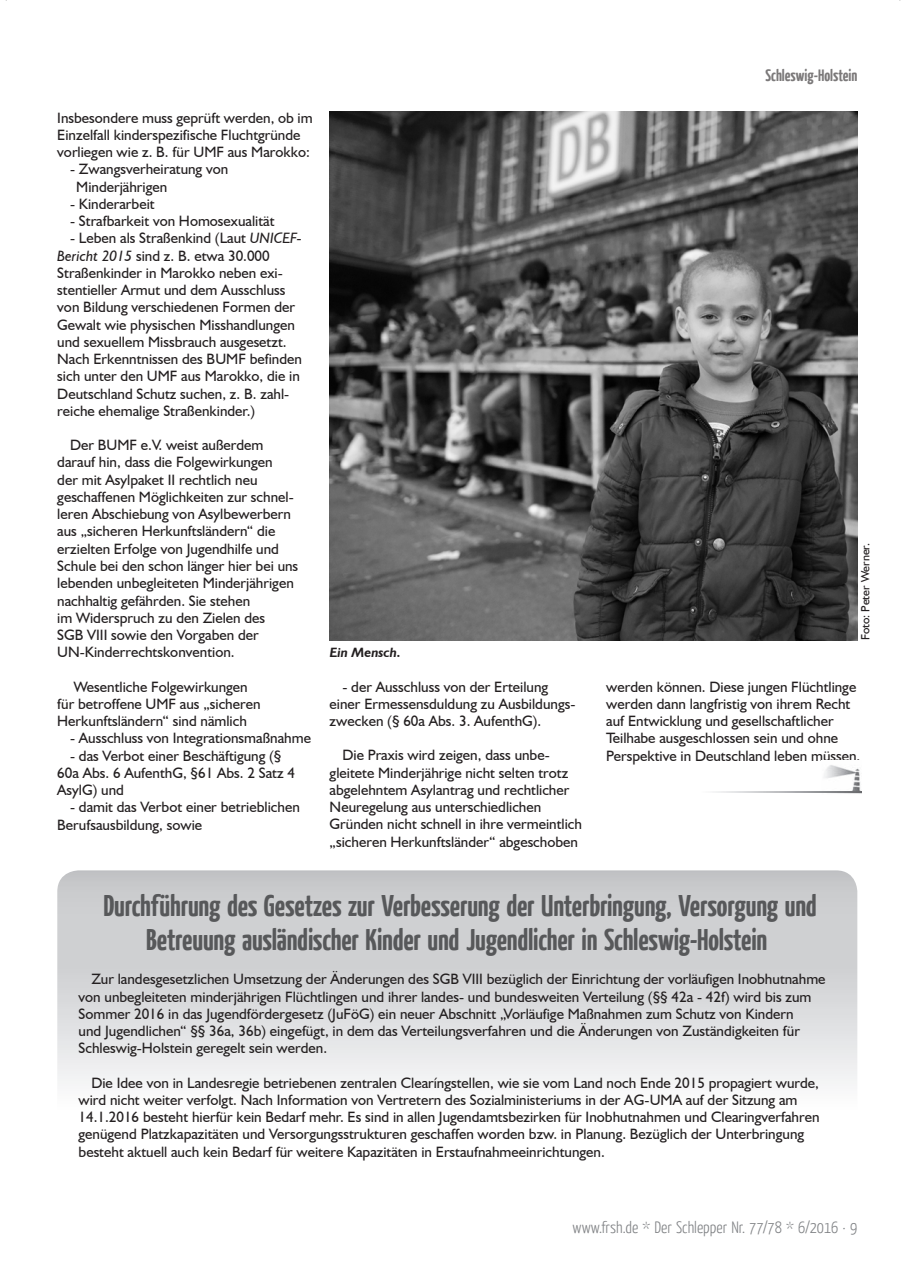
<style>
.page{position:relative;width:903px;height:1280px;background:#fff}
.page>*{position:absolute;margin:0;border:0;box-sizing:border-box;transform-origin:0 0}
._01_fließtext-zitat{font:700 30px/34.5px "Yanone Kaffeesatz";letter-spacing:-.01em;color:#57585a;text-align:center}
.t1{font:300 16.5px "Yanone Kaffeesatz";color:#808285}
.t2{font:700 16.5px "Yanone Kaffeesatz";color:#231f20}
._01_Fließtext{font:15px/17.2px "Humanist 521 BT";color:#231f20}
._01_fließtext-bu{font:italic 700 13.5px "Humanist 521 BT";color:#231f20}
._01_fließtext-anm{font:12px "Humanist 521 BT";color:#231f20}
.s1{font-style:italic}
</style>
<div class="page">
<svg style="left:57px;top:870px;width:800px;height:214px;background:#d7d8da"></svg>
<img style="left:821px;top:765px;width:40px;height:29px">
<img style="left:715px;top:791px;width:146px;height:1px">
<img style="left:329px;top:111px;width:528px;height:530px">
<p class="_01_Fließtext" style="left:57px;top:109px;width:257px">Insbesondere muss geprüft werden, ob im<br>Einzelfall kinderspezifische Fluchtgründe vorliegen wie z. B. für UMF aus Marokko:</p>
<p class="_01_Fließtext" style="left:76px;top:160px;width:153px;text-indent:-6px">- Zwangsverheiratung von<br>Minderjährigen</p>
<p class="_01_Fließtext" style="left:70px;top:195px;width:86px">- Kinderarbeit</p>
<p class="_01_Fließtext" style="left:70px;top:212px;width:206px">- Strafbarkeit von Homosexualität</p>
<p class="_01_Fließtext" style="left:57px;top:229px;width:246px;text-indent:13px">- Leben als Straßenkind (Laut <span class="s1">UNICEF-Bericht 2015</span> sind z. B. etwa 30.000<br>Straßenkinder in Marokko neben exi&shy;stentieller Armut und dem Ausschluss von Bildung verschiedenen Formen der Gewalt wie physischen Misshandlungen und sexuellem Missbrauch ausgesetzt.<br>Nach Erkenntnissen des BUMF befinden sich unter den UMF aus Marokko, die in Deutschland Schutz suchen, z. B. zahl&shy;reiche ehemalige Straßenkinder.)</p>
<p class="_01_Fließtext" style="left:57px;top:436px;width:242px;text-indent:13px">Der BUMF e.V. weist außerdem darauf hin, dass die Folgewirkungen<br>der mit Asylpaket II rechtlich neu geschaffenen Möglichkeiten zur schnel&shy;leren Abschiebung von Asylbewerbern aus „sicheren Herkunftsländern“ die erzielten Erfolge von Jugendhilfe und Schule bei den schon länger hier bei uns lebenden unbegleiteten Minderjährigen nachhaltig gefährden. Sie stehen<br>im Widerspruch zu den Zielen des<br>SGB VIII sowie den Vorgaben der UN-Kinderrechtskonvention.</p>
<p class="_01_Fließtext" style="left:57px;top:677px;width:205px;text-indent:17px">Wesentliche Folgewirkungen für betroffene UMF aus „sicheren<br>Herkunftsländern“ sind nämlich</p>
<p class="_01_Fließtext" style="left:70px;top:729px;width:242px">- Ausschluss von Integrationsmaßnahme</p>
<p class="_01_Fließtext" style="left:57px;top:746px;width:239px;text-indent:13px">- das Verbot einer Beschäftigung (§<br>60a Abs. 6 AufenthG, §61 Abs. 2 Satz 4<br>AsylG) und</p>
<p class="_01_Fließtext" style="left:57px;top:798px;width:244px;text-indent:13px">- damit das Verbot einer betrieblichen<br>Berufsausbildung, sowie</p>
<p class="_01_fließtext-bu" style="left:330px;top:644px;width:72px">Ein Mensch.</p>
<p class="_01_Fließtext" style="left:329px;top:678px;width:247px;text-indent:13px">- der Ausschluss von der Erteilung einer Ermessensduldung zu Ausbildungs&shy;zwecken (§ 60a Abs. 3. AufenthG).</p>
<p class="_01_Fließtext" style="left:329px;top:746px;width:254px;text-indent:13px">Die Praxis wird zeigen, dass unbe&shy;gleitete Minderjährige nicht selten trotz abgelehntem Asylantrag und rechtlicher Neuregelung aus unterschiedlichen Gründen nicht schnell in ihre vermeintlich „sicheren Herkunftsländer“ abgeschoben</p>
<p class="t2" style="left:765px;top:65px;width:93px">Schleswig-Holstein</p>
<p class="_01_fließtext-anm" style="left:857px;top:640px;width:98px;rotate:-90deg">Foto: Peter Werner.</p>
<p class="_01_Fließtext" style="left:606px;top:678px;width:255px">werden können. Diese jungen Flüchtlinge werden dann langfristig von ihrem Recht auf Entwicklung und gesellschaftlicher Teilhabe ausgeschlossen sein und ohne Perspektive in Deutschland leben müssen.</p>
<p class="_01_fließtext-zitat" style="left:103px;top:887px;width:714px">Durchführung des Gesetzes zur Verbesserung der Unterbringung, Versorgung und<br>Betreuung ausländischer Kinder und Jugendlicher in Schleswig-Holstein</p>
<p class="_01_Fließtext" style="left:79px;top:970px;width:748px;text-indent:13px">Zur landesgesetzlichen Umsetzung der Änderungen des SGB VIII bezüglich der Einrichtung der vorläufigen Inobhutnahme von unbegleiteten minderjährigen Flüchtlingen und ihrer landes- und bundesweiten Verteilung (§§ 42a - 42f) wird bis zum Sommer 2016 in das Jugendfördergesetz (JuFöG) ein neuer Abschnitt „Vorläufige Maßnahmen zum Schutz von Kindern<br>und Jugendlichen“ §§ 36a, 36b) eingefügt, in dem das Verteilungsverfahren und die Änderungen von Zuständigkeiten für Schleswig-Holstein geregelt sein werden.</p>
<p class="_01_Fließtext" style="left:79px;top:1073px;width:742px;text-indent:13px">Die Idee von in Landesregie betriebenen zentralen Clearíngstellen, wie sie vom Land noch Ende 2015 propagiert wurde, wird nicht weiter verfolgt. Nach Information von Vertretern des Sozialministeriums in der AG-UMA auf der Sitzung am 14.1.2016 besteht hierfür kein Bedarf mehr. Es sind in allen Jugendamtsbezirken für Inobhutnahmen und Clearingverfahren genügend Platzkapazitäten und Versorgungsstrukturen geschaffen worden bzw. in Planung. Bezüglich der Unterbringung besteht aktuell auch kein Bedarf für weitere Kapazitäten in Erstaufnahmeeinrichtungen.</p>
<p class="t1" style="left:572px;top:1217px;width:286px">www.frsh.de * Der Schlepper Nr. 77/78 * 6/2016 · 9</p>
</div>
